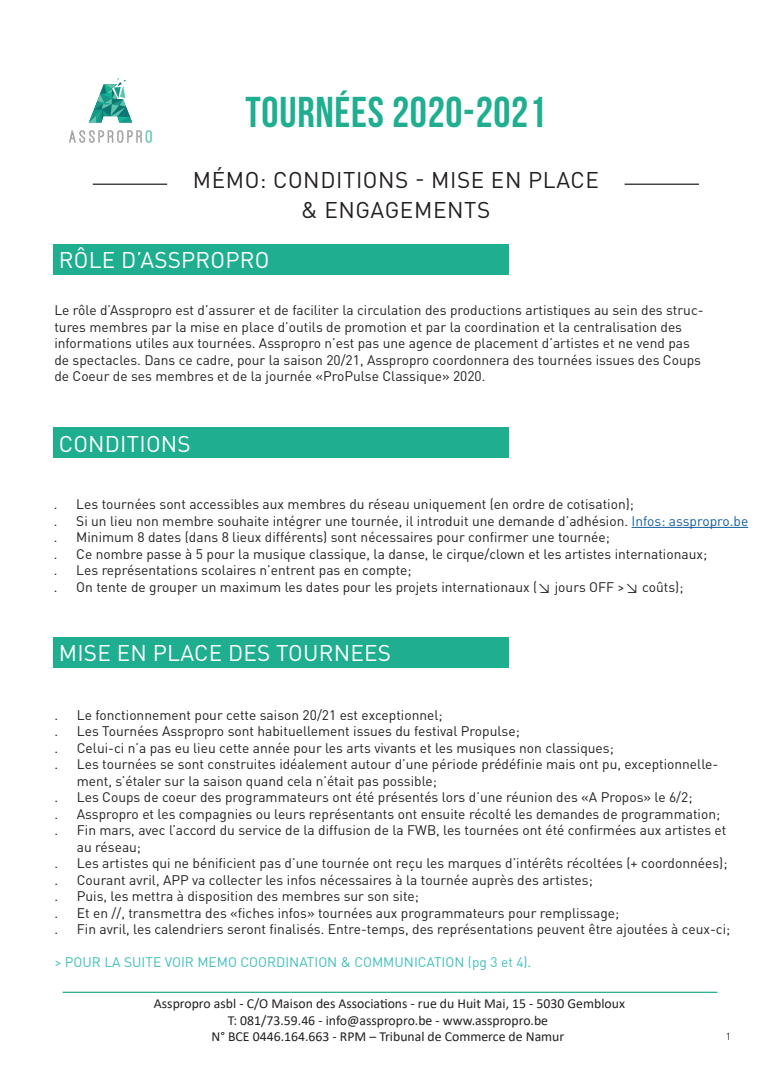
<style>
.page{position:relative;width:780px;height:1088px;background:#fff}
.page>*{position:absolute;margin:0;border:0;box-sizing:border-box;transform-origin:0 0}
.t1{font:43.12px "Bebas Neue";letter-spacing:.015em;color:#1fae90}
.t2{font:22.5px "DIN Pro";letter-spacing:.01em;color:#fff}
.t3{font:22.5px "DIN Pro";letter-spacing:.025em;color:#231f20}
.t4{font:13.75px/16.5px "DIN Pro";color:#231f20}
.t5{font:13.75px/16.5px "Calibri";color:#231f20;text-align:center}
.t6{font:13.75px "DIN Pro";color:#3fc0ba}
.t7{font:10px "DIN Pro";color:#231f20}
.s1{color:#155e9f}
</style>
<div class="page">
<hr style="left:631px;top:527px;width:117px;height:1px;background:#155e9f">
<div style="left:54px;top:244px;width:455px;height:30px;background:#1fae90"></div>
<div style="left:54px;top:428px;width:455px;height:30px;background:#1fae90"></div>
<div style="left:54px;top:637px;width:455px;height:30px;background:#1fae90"></div>
<svg style="left:69px;top:130px;width:83px;height:13px"></svg>
<svg style="left:89px;top:78px;width:43px;height:45px"></svg>
<hr style="left:93px;top:184px;width:74px;height:1px;background:#231f20">
<hr style="left:624px;top:184px;width:75px;height:1px;background:#231f20">
<hr style="left:63px;top:992px;width:654px;height:1px;background:#1fae90">
<h1 class="t1" style="left:245px;top:89px;width:302px">TOURNÉES 2020-2021</h1>
<h2 class="t3" style="left:193px;top:164px;width:95px">mémo: conditions</h2>
<h2 class="t3" style="left:415px;top:164px;width:30px">- mise</h2>
<h2 class="t3" style="left:491px;top:164px;width:52px">en place</h2>
<h2 class="t3" style="left:301px;top:195px;width:115px">&amp; en gagements</h2>
<h2 class="t2" style="left:59px;top:244px;width:97px">rôle d’asspropro</h2>
<p class="t4" style="left:54px;top:301px;width:650px">Le rôle d’Asspropro est d’assurer et de faciliter la circulation des productions artistiques au sein des struc&shy;tures membres par la mise en place d’outils de promotion et par la coordination et la centralisation des informations utiles aux tournées. Asspropro n’est pas une agence de placement d’artistes et ne vend pas de spectacles. Dans ce cadre, pour la saison 20/21, Asspropro coordonnera des tournées issues des Coups de Coeur de ses membres et de la journée «ProPulse Classique» 2020.</p>
<h2 class="t2" style="left:59px;top:428px;width:133px">CONDITIONS</h2>
<p class="t4" style="left:54px;top:495px;width:5px">.</p>
<p class="t4" style="left:76px;top:495px;width:559px">Les tournées sont accessibles aux membres du réseau uniquement (en ordre de cotisation);</p>
<p class="t4" style="left:54px;top:512px;width:5px">.</p>
<p class="t4" style="left:76px;top:512px;width:673px">Si un lieu non membre souhaite intégrer une tournée, il introduit une demande d’adhésion. <span class="s1">Infos: asspropro.be</span></p>
<p class="t4" style="left:54px;top:528px;width:5px">.</p>
<p class="t4" style="left:76px;top:528px;width:535px">Minimum 8 dates (dans 8 lieux différents) sont nécessaires pour confirmer une tournée;</p>
<p class="t4" style="left:54px;top:545px;width:5px">.</p>
<p class="t4" style="left:76px;top:545px;width:632px">Ce nombre passe à 5 pour la musique classique, la danse, le cirque/clown et les artistes internationaux;</p>
<p class="t4" style="left:54px;top:561px;width:5px">.</p>
<p class="t4" style="left:76px;top:561px;width:337px">Les représentations scolaires n’entrent pas en compte;</p>
<p class="t4" style="left:54px;top:578px;width:5px">.</p>
<p class="t4" style="left:76px;top:578px;width:608px">On tente de grouper un maximum les dates pour les projets internationaux (↘ jours OFF &gt;↘ coûts);</p>
<h2 class="t2" style="left:59px;top:637px;width:334px">MISE EN PLACE DES TOURNEES</h2>
<p class="t4" style="left:54px;top:706px;width:5px">.</p>
<p class="t4" style="left:77px;top:706px;width:367px">Le fonctionnement pour cette saison 20/21 est exceptionnel;</p>
<p class="t4" style="left:54px;top:722px;width:5px">.</p>
<p class="t4" style="left:77px;top:722px;width:444px">Les Tournées Asspropro sont habituellement issues du festival Propulse;</p>
<p class="t4" style="left:54px;top:739px;width:5px">.</p>
<p class="t4" style="left:77px;top:739px;width:538px">Celui-ci n’a pas eu lieu cette année pour les arts vivants et les musiques non classiques;</p>
<p class="t4" style="left:54px;top:755px;width:5px">.</p>
<p class="t4" style="left:77px;top:755px;width:642px">Les tournées se sont construites idéalement autour d’une période prédéfinie mais ont pu, exceptionnelle&shy;ment, s’étaler sur la saison quand cela n’était pas possible;</p>
<p class="t4" style="left:54px;top:788px;width:5px">.</p>
<p class="t4" style="left:77px;top:788px;width:617px">Les Coups de coeur des programmateurs ont été présentés lors d’une réunion des «A Propos» le 6/2;</p>
<p class="t4" style="left:54px;top:805px;width:5px">.</p>
<p class="t4" style="left:77px;top:805px;width:644px">Asspropro et les compagnies ou leurs représentants ont ensuite récolté les demandes de programmation;</p>
<p class="t4" style="left:54px;top:821px;width:5px">.</p>
<p class="t4" style="left:77px;top:821px;width:651px">Fin mars, avec l’accord du service de la diffusion de la FWB, les tournées ont été confirmées aux artistes et au réseau;</p>
<p class="t4" style="left:54px;top:854px;width:5px">.</p>
<p class="t4" style="left:77px;top:854px;width:652px">Les artistes qui ne bénificient pas d’une tournée ont reçu les marques d’intérêts récoltées (+ coordonnées);</p>
<p class="t4" style="left:54px;top:871px;width:5px">.</p>
<p class="t4" style="left:77px;top:871px;width:517px">Courant avril, APP va collecter les infos nécessaires à la tournée auprès des artistes;</p>
<p class="t4" style="left:54px;top:887px;width:5px">.</p>
<p class="t4" style="left:77px;top:887px;width:343px">Puis, les mettra à disposition des membres sur son site;</p>
<p class="t4" style="left:54px;top:904px;width:5px">.</p>
<p class="t4" style="left:77px;top:904px;width:544px">Et en //, transmettra des «fiches infos» tournées aux programmateurs pour remplissage;</p>
<p class="t4" style="left:54px;top:920px;width:5px">.</p>
<p class="t4" style="left:77px;top:920px;width:655px">Fin avril, les calendriers seront finalisés. Entre-temps, des représentations peuvent être ajoutées à ceux-ci;</p>
<p class="t6" style="left:54px;top:953px;width:478px">&gt; POUR LA SUITE VOIR MEMO COORDINATION &amp; COMMUNICATION (pg 3 et 4).</p>
<p class="t5" style="left:154px;top:995px;width:472px">Asspropro asbl - C/O Maison des Associations - rue du Huit Mai, 15 - 5030 Gembloux<br>T: 081/73.59.46 - info@asspropro.be - www.asspropro.be<br>N° BCE 0446.164.663 - RPM – Tribunal de Commerce de Namur</p>
<p class="t7" style="left:725px;top:1029px;width:7px">1</p>
</div>
